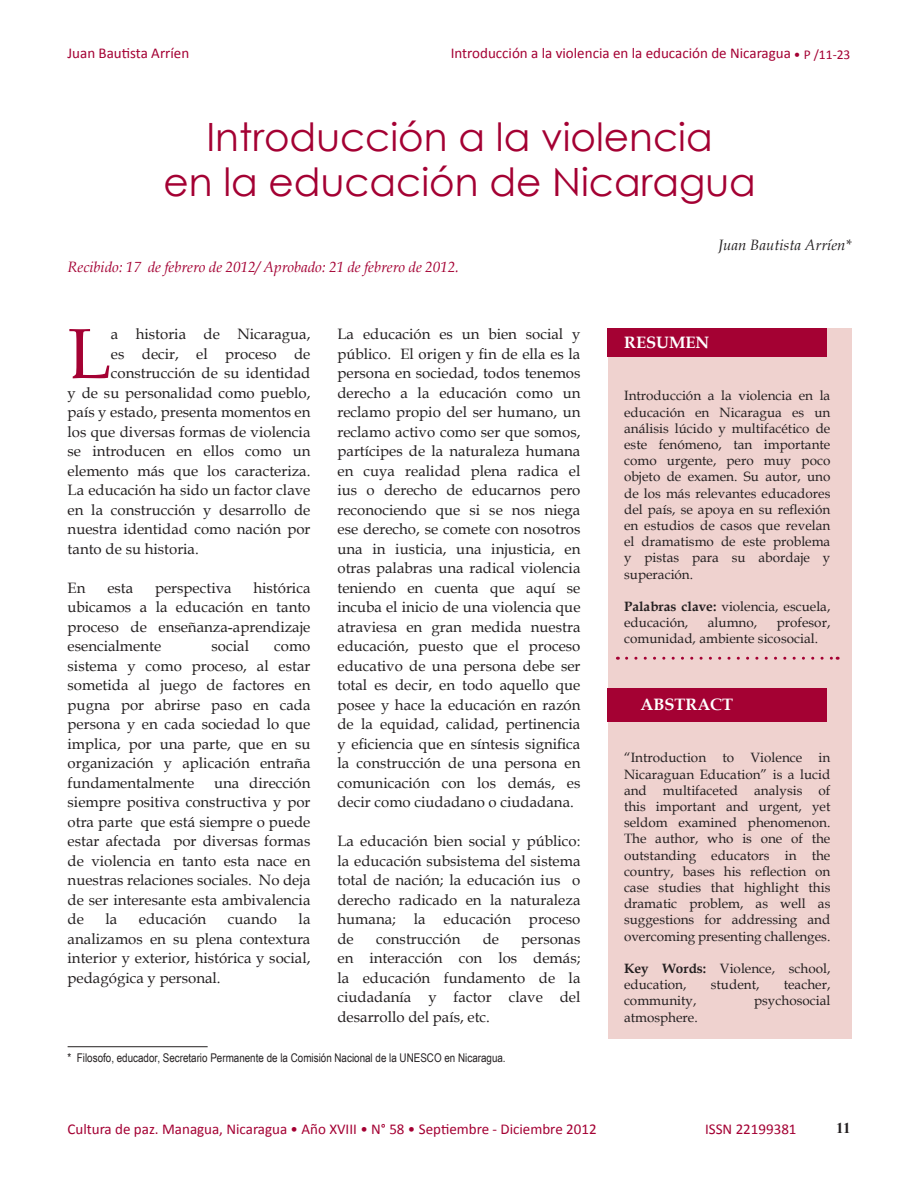
<style>
.page{position:relative;width:918px;height:1188px;background:#fff}
.page>*{position:absolute;margin:0;border:0;box-sizing:border-box;transform-origin:0 0}
.t1{font:70.8px "Book Antiqua";color:#a40133}
.t2{font:39px/45px "Century Gothic";color:#a40133;text-align:center}
.t3{font:700 16.5px "Book Antiqua";color:#fff}
.t4{font:15px/19.5px "Book Antiqua";color:#231f20;text-align:justify}
.t5{font:15px "Calibri";color:#a40133}
.t6{font:italic 15px "Book Antiqua";color:#a40133}
.t7{font:italic 15px "Book Antiqua";color:#231f20}
.t8{font:700 15px "Times New Roman";color:#231f20}
.t9{font:13.5px/16.2px "Book Antiqua";color:#231f20}
.t10{font:12px "Arial Narrow";color:#231f20}
.s1{font-size:13.5px}
.s2{font-weight:700}
</style>
<div class="page">
<div style="left:608px;top:328px;width:243px;height:710px;background:#efd2cf"></div>
<div style="left:608px;top:328px;width:219px;height:28px;background:#a40133"></div>
<div style="left:608px;top:689px;width:219px;height:33px;background:#a40133"></div>
<svg style="left:627px;top:657px;width:211px;height:3px"></svg>
<hr style="left:68px;top:1046px;width:140px;height:1px;background:#231f20">
<p class="t5" style="left:68px;top:44px;width:123px">Juan Bautista Arríen</p>
<p class="t5" style="left:451px;top:44px;width:401px">Introducción a la violencia en la educación de Nicaragua <span class="s1">• P /11-23</span></p>
<h2 class="t2" style="left:163px;top:114px;width:594px">Introducción a la violencia<br>en la educación de Nicaragua</h2>
<p class="t7" style="left:718px;top:234px;width:135px">Juan Bautista Arríen*</p>
<p class="t6" style="left:68px;top:257px;width:393px">Recibido: 17 de febrero de 2012/ Aprobado: 21 de febrero de 2012.</p>
<h1 class="t1" style="left:68px;top:305px;width:45px">L</h1>
<p class="t4" style="left:111px;top:324px;width:201px">a historia de Nicaragua,</p>
<p class="t4" style="left:111px;top:343px;width:201px">es decir, el proceso de</p>
<p class="t4" style="left:111px;top:363px;width:201px">construcción de su identidad</p>
<p class="t4" style="left:68px;top:382px;width:244px">y de su personalidad como pueblo,</p>
<p class="t4" style="left:68px;top:402px;width:244px">país y estado, presenta momentos en</p>
<p class="t4" style="left:68px;top:421px;width:244px">los que diversas formas de violencia</p>
<p class="t4" style="left:68px;top:441px;width:244px">se introducen en ellos como un</p>
<p class="t4" style="left:68px;top:460px;width:244px">elemento más que los caracteriza.</p>
<p class="t4" style="left:68px;top:480px;width:244px">La educación ha sido un factor clave</p>
<p class="t4" style="left:68px;top:499px;width:244px">en la construcción y desarrollo de</p>
<p class="t4" style="left:68px;top:519px;width:244px">nuestra identidad como nación por</p>
<p class="t4" style="left:68px;top:538px;width:133px">tanto de su historia.</p>
<p class="t4" style="left:68px;top:577px;width:19px">En</p>
<p class="t4" style="left:107px;top:577px;width:27px">esta</p>
<p class="t4" style="left:155px;top:577px;width:78px">perspectiva</p>
<p class="t4" style="left:68px;top:577px;width:244px;text-indent:186px">histórica ubicamos a la educación en tanto proceso de enseñanza-aprendizaje esencialmente</p>
<p class="t4" style="left:212px;top:636px;width:39px">social</p>
<p class="t4" style="left:68px;top:636px;width:244px;text-indent:207px">como sistema y como proceso, al estar sometida al juego de factores en pugna por abrirse paso en cada persona y en cada sociedad lo que implica, por una parte, que en su organización y aplicación entraña fundamentalmente</p>
<p class="t4" style="left:68px;top:772px;width:244px;text-indent:146px">una dirección siempre positiva constructiva y por otra parte que está siempre o puede estar afectada por diversas formas de violencia en tanto esta nace en nuestras relaciones sociales. No deja de ser interesante esta ambivalencia de</p>
<p class="t4" style="left:68px;top:909px;width:244px;text-indent:231px">la analizamos en su plena contextura interior y exterior, histórica y social, pedagógica y personal.</p>
<p class="t4" style="left:105px;top:909px;width:13px">la</p>
<p class="t4" style="left:139px;top:909px;width:69px">educación</p>
<p class="t4" style="left:228px;top:909px;width:51px">cuando</p>
<p class="t4" style="left:338px;top:324px;width:245px">La educación es un bien social y público. El origen y fin de ella es la persona en sociedad, todos tenemos derecho a la educación como un reclamo propio del ser humano, un reclamo activo como ser que somos, partícipes de la naturaleza humana en cuya realidad plena radica el ius o derecho de educarnos pero reconociendo que si se nos niega ese derecho, se comete con nosotros una in iusticia, una injusticia, en otras palabras una radical violencia teniendo en cuenta que aquí se incuba el inicio de una violencia que atraviesa en gran medida nuestra educación, puesto que el proceso educativo de una persona debe ser total es decir, en todo aquello que posee y hace la educación en razón de la equidad, calidad, pertinencia y eficiencia que en síntesis significa la construcción de una persona en comunicación con los demás, es decir como ciudadano o ciudadana.</p>
<p class="t4" style="left:338px;top:831px;width:245px">La educación bien social y público: la educación subsistema del sistema total de nación; la educación ius o derecho radicado en la naturaleza humana; la educación proceso de</p>
<p class="t4" style="left:376px;top:928px;width:86px">construcción</p>
<p class="t4" style="left:483px;top:928px;width:18px">de</p>
<p class="t4" style="left:338px;top:928px;width:245px;text-indent:184px">personas en interacción con los demás; la educación fundamento de la ciudadanía y factor clave del desarrollo del país, etc.</p>
<p class="t10" style="left:68px;top:1049px;width:440px">* Filosofo, educador, Secretario Permanente de la Comisión Nacional de la UNESCO en Nicaragua.</p>
<p class="t3" style="left:624px;top:331px;width:87px">RESUMEN</p>
<p class="t9" style="left:624px;top:387px;width:208px;text-align:justify">Introducción a la violencia en la educación en Nicaragua es un análisis lúcido y multifacético de este fenómeno, tan importante como urgente, pero muy poco objeto de examen. Su autor, uno de los más relevantes educadores del país, se apoya en su reflexión en estudios de casos que revelan el dramatismo de este problema y pistas para su abordaje y superación.</p>
<p class="t9" style="left:624px;top:598px;width:208px"><span class="s2">Palabras clave:</span> violencia, escuela, educación,</p>
<p class="t9" style="left:708px;top:614px;width:51px">alumno,</p>
<p class="t9" style="left:624px;top:614px;width:208px;text-indent:153px">profesor, comunidad, ambiente sicosocial.</p>
<p class="t3" style="left:640px;top:693px;width:94px">ABSTRACT</p>
<p class="t9" style="left:624px;top:749px;width:208px;text-align:justify">“Introduction to Violence in Nicaraguan Education” is a lucid and multifaceted analysis of this important and urgent, yet seldom examined phenomenon.<br>The author, who is one of the outstanding educators in the country, bases his reflection on case studies that highlight this dramatic problem, as well as suggestions for addressing and overcoming presenting challenges.</p>
<p class="t9" style="left:624px;top:960px;width:208px"><span class="s2">Key Words:</span> Violence, school, education,</p>
<p class="t9" style="left:711px;top:976px;width:50px">student,</p>
<p class="t9" style="left:784px;top:976px;width:48px">teacher,</p>
<p class="t9" style="left:624px;top:992px;width:74px">community,</p>
<p class="t9" style="left:754px;top:992px;width:78px">psychosocial</p>
<p class="t9" style="left:624px;top:1009px;width:75px">atmosphere.</p>
<p class="t5" style="left:68px;top:1120px;width:531px">Cultura de paz. Managua, Nicaragua • Año XVIII • N° 58 • Septiembre - Diciembre 2012</p>
<p class="t5" style="left:705px;top:1120px;width:93px">ISSN 22199381</p>
<p class="t8" style="left:836px;top:1117px;width:16px">11</p>
</div>
